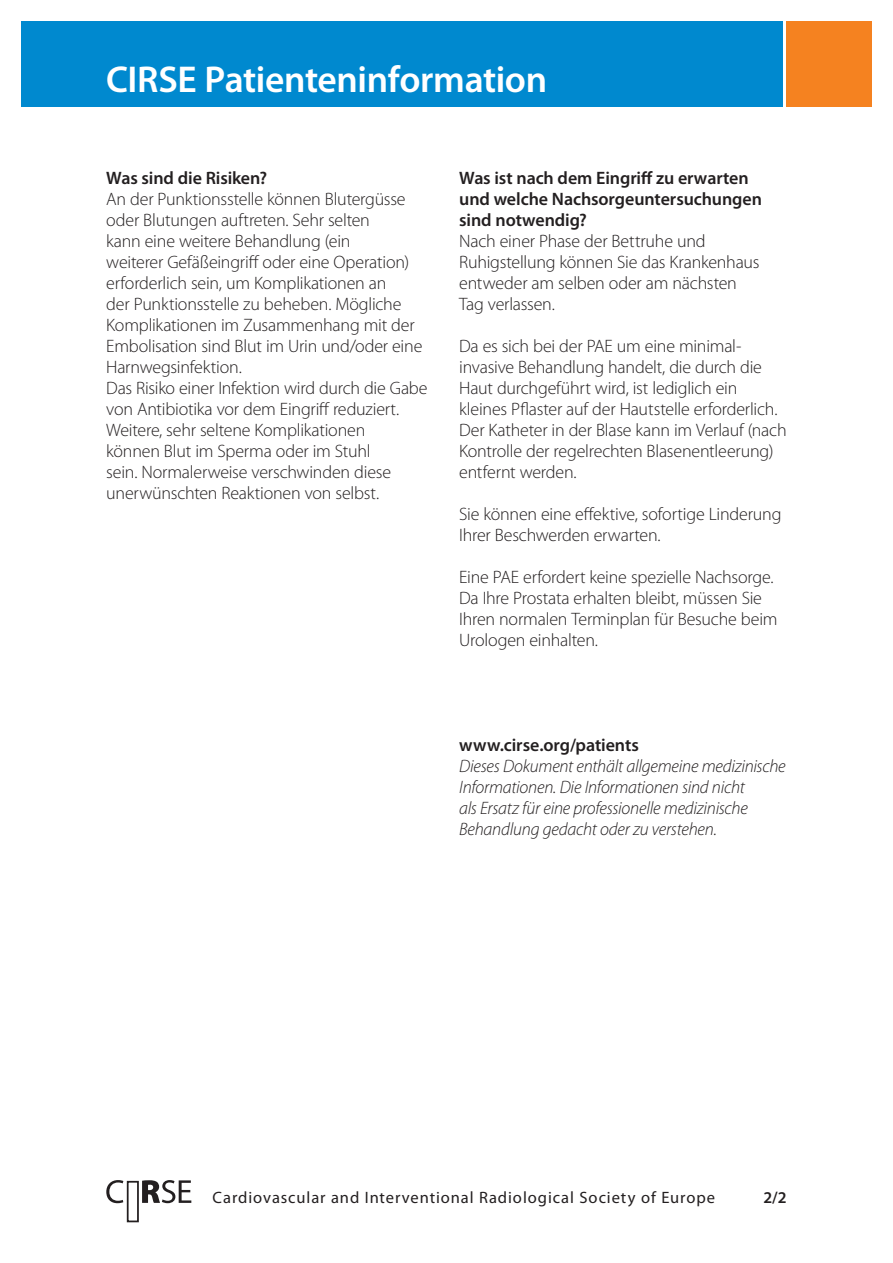
<style>
.page{position:relative;width:893px;height:1263px;background:#fff}
.page>*{position:absolute;margin:0;border:0;box-sizing:border-box;transform-origin:0 0}
.t1{font:600 37.5px "Myriad Pro";letter-spacing:-.01em;color:#fff}
.t2{font:300 18px/21px "Myriad Pro";letter-spacing:-.015em;color:#231f20}
.t3{font:italic 300 18px/21px "Myriad Pro";letter-spacing:-.015em;color:#231f20}
.t4{font:600 18px/21px "Myriad Pro";letter-spacing:-.005em;color:#231f20}
.t5{font:16.5px "Myriad Pro";letter-spacing:.055em;color:#231f20}
.t6{font:600 16.5px "Myriad Pro";color:#231f20}
</style>
<div class="page">
<div style="left:127px;top:1181px;width:12px;height:41px;background:#fff;border:2px solid #231f20"></div>
<svg style="left:106px;top:1180px;width:85px;height:23px"></svg>
<div style="left:21px;top:21px;width:761px;height:85px;background:#0089cf"></div>
<div style="left:787px;top:21px;width:85px;height:85px;background:#f58220"></div>
<h1 class="t1" style="left:106px;top:59px;width:442px">CIRSE Patienteninformation</h1>
<p class="t4" style="left:106px;top:167px;width:163px">Was sind die Risiken?</p>
<p class="t2" style="left:106px;top:188px;width:323px">An der Punktionsstelle können Blutergüsse oder Blutungen auftreten. Sehr selten<br>kann eine weitere Behandlung (ein<br>weiterer Gefäßeingriff oder eine Operation) erforderlich sein, um Komplikationen an<br>der Punktionsstelle zu beheben. Mögliche Komplikationen im Zusammenhang mit der Embolisation sind Blut im Urin und/oder eine Harnwegsinfektion.<br>Das Risiko einer Infektion wird durch die Gabe von Antibiotika vor dem Eingriff reduziert.<br>Weitere, sehr seltene Komplikationen<br>können Blut im Sperma oder im Stuhl<br>sein. Normalerweise verschwinden diese unerwünschten Reaktionen von selbst.</p>
<p class="t4" style="left:459px;top:167px;width:304px">Was ist nach dem Eingriff zu erwarten und welche Nachsorgeuntersuchungen sind notwendig?</p>
<p class="t2" style="left:459px;top:230px;width:302px">Nach einer Phase der Bettruhe und<br>Ruhigstellung können Sie das Krankenhaus entweder am selben oder am nächsten<br>Tag verlassen.</p>
<p class="t2" style="left:459px;top:336px;width:329px">Da es sich bei der PAE um eine minimal&shy;invasive Behandlung handelt, die durch die Haut durchgeführt wird, ist lediglich ein kleines Pflaster auf der Hautstelle erforderlich.<br>Der Katheter in der Blase kann im Verlauf (nach Kontrolle der regelrechten Blasenentleerung) entfernt werden.</p>
<p class="t2" style="left:459px;top:504px;width:324px">Sie können eine effektive, sofortige Linderung<br>Ihrer Beschwerden erwarten.</p>
<p class="t2" style="left:459px;top:567px;width:320px">Eine PAE erfordert keine spezielle Nachsorge.<br>Da Ihre Prostata erhalten bleibt, müssen Sie Ihren normalen Terminplan für Besuche beim Urologen einhalten.</p>
<p class="t4" style="left:459px;top:734px;width:181px">www.cirse.org/patients</p>
<p class="t3" style="left:459px;top:756px;width:328px">Dieses Dokument enthält allgemeine medizinische Informationen. Die Informationen sind nicht<br>als Ersatz für eine professionelle medizinische Behandlung gedacht oder zu verstehen.</p>
<p class="t5" style="left:213px;top:1188px;width:504px">Cardiovascular and Interventional Radiological Society of Europe</p>
<p class="t6" style="left:763px;top:1188px;width:25px">2/2</p>
</div>
